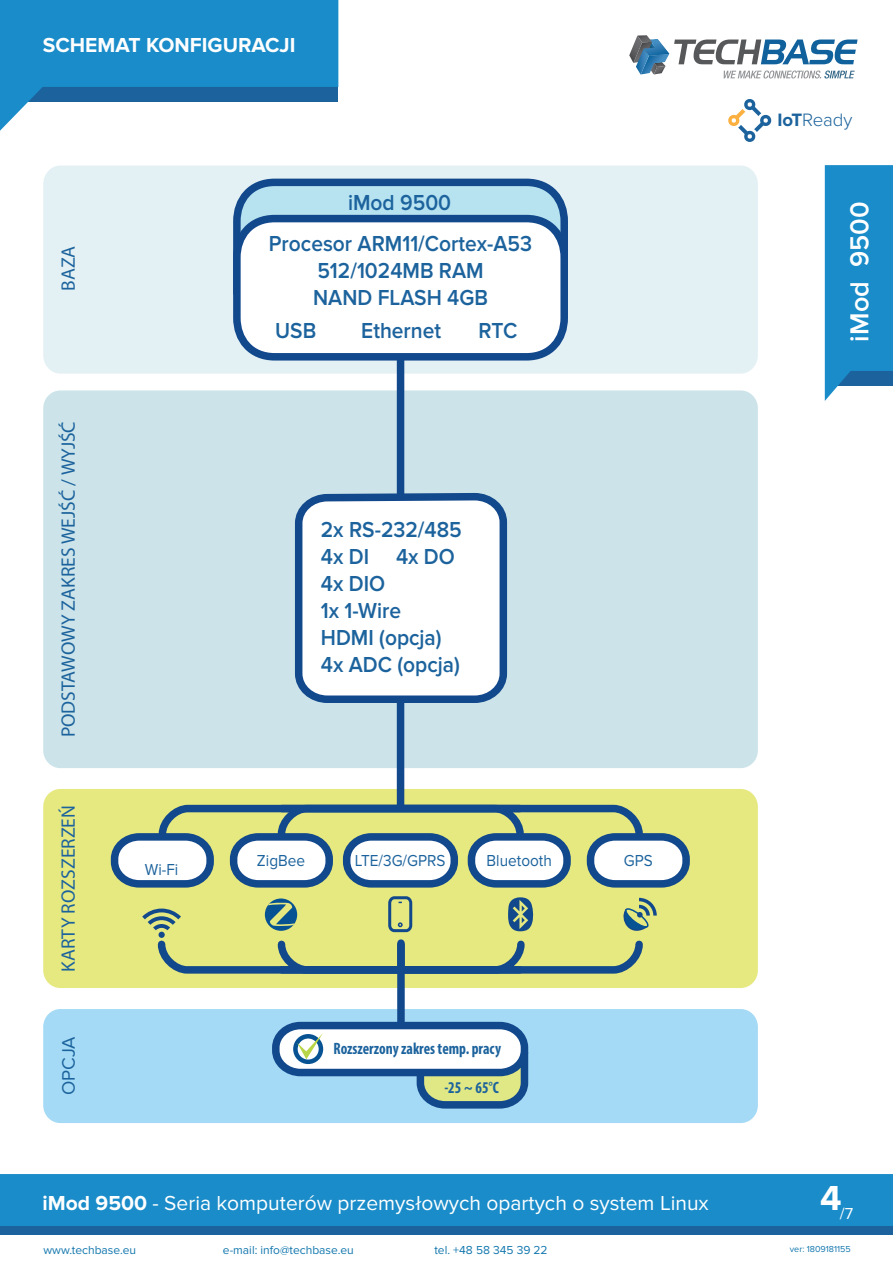
<style>
.page{position:relative;width:893px;height:1263px;background:#fff}
.page>*{position:absolute;margin:0;border:0;box-sizing:border-box;transform-origin:0 0}
.t1{font:600 27px "Proxima Nova";color:#fff}
.t2{font:600 22.5px/27px "Proxima Nova";color:#1c639d;scale:.93 1}
.t3{font:21px "Proxima Nova";color:#fff}
.t4{font:700 21px "Proxima Nova";color:#fefefe}
.t5{font:19.5px "Myriad Pro";color:#1c639d}
.t6{font:18.75px "Proxima Nova";color:#1c639d}
.t7{font:300 18.6px "Proxima Nova";color:#1c639d}
.t8{font:700 condensed 16.5px "Myriad Pro";color:#1c639d;scale:.93 1}
.t9{font:16.5px "Proxima Nova";color:#1c639d;scale:.93 1}
.t10{font:16.5px "Proxima Nova";color:#fff}
.t11{font:12px "Proxima Nova";color:#1377ae}
.t12{font:9px "Proxima Nova";color:#1377ae}
.s1{font-weight:700}
</style>
<div class="page">
<div style="left:43px;top:789px;width:715px;height:199px;background:#e6e980;border-radius:17px"></div>
<div style="left:43px;top:390px;width:715px;height:378px;background:#cce4e9;border-radius:17px"></div>
<div style="left:43px;top:166px;width:715px;height:208px;background:#e4f1f4;border-radius:18px"></div>
<div style="left:397px;top:358px;width:7px;height:450px;background:#12488c"></div>
<div style="left:0;top:1174px;width:893px;height:53px;background:#198cc9"></div>
<div style="left:0;top:1227px;width:893px;height:8px;background:#1c639d"></div>
<svg style="left:825px;top:165px;width:68px;height:236px;background:#2690ca"></svg>
<img style="left:652px;top:39px;width:17px;height:15px">
<img style="left:642px;top:42px;width:10px;height:12px">
<img style="left:629px;top:37px;width:13px;height:26px">
<img style="left:637px;top:35px;width:15px;height:7px">
<img style="left:649px;top:54px;width:20px;height:21px">
<img style="left:636px;top:49px;width:13px;height:26px">
<svg style="left:674px;top:40px;width:184px;height:24px"></svg>
<svg style="left:724px;top:71px;width:131px;height:8px"></svg>
<svg style="left:0;top:0;width:338px;height:131px;fill:#198cc9"></svg>
<svg style="left:728px;top:99px;width:44px;height:43px"></svg>
<svg style="left:233px;top:178px;width:335px;height:69px;background:#91bdd8"></svg>
<div style="left:237px;top:219px;width:327px;height:138px;background:#fff;border-radius:38px"></div>
<div style="left:233px;top:215px;width:335px;height:146px;border:8px solid #12488c;border-radius:38px"></div>
<svg style="left:295px;top:489px;width:213px;height:218px;background:#dee6ef"></svg>
<svg style="left:110px;top:801px;width:580px;height:87px"></svg>
<div style="left:388px;top:896px;width:24px;height:36px;border:3px solid #12488c;border-radius:5px"></div>
<svg style="left:142px;top:897px;width:515px;height:77px"></svg>
<div style="left:43px;top:1009px;width:715px;height:114px;background:#a4daf5;border-radius:17px"></div>
<div style="left:397px;top:943px;width:8px;height:84px;background:#12488c"></div>
<svg style="left:272px;top:1018px;width:257px;height:91px"></svg>
<p class="t4" style="left:43px;top:33px;width:254px">SCHEMAT KONFIGURACJI</p>
<p class="t5" style="left:56px;top:291px;width:47px;rotate:-90deg">BAZA</p>
<p class="t5" style="left:56px;top:737px;width:318px;rotate:-90deg">PODSTAWOWY ZAKRES WEJŚĆ / WYJŚĆ</p>
<p class="t5" style="left:56px;top:972px;width:168px;rotate:-90deg">KARTY ROZSZERZEŃ</p>
<p class="t9" style="left:145px;top:860px;width:38px">Wi-Fi</p>
<p class="t2" style="left:269px;top:182px;width:285px;line-height:41.7px;text-align:center">iMod 9500<br>Procesor ARM11/Cortex-A53</p>
<p class="t2" style="left:313px;top:258px;width:189px">512/1024MB RAM<br>NAND FLASH 4GB</p>
<p class="t2" style="left:275px;top:318px;width:46px">USB</p>
<p class="t2" style="left:361px;top:318px;width:87px">Ethernet</p>
<p class="t2" style="left:478px;top:318px;width:43px">RTC</p>
<p class="t2" style="left:321px;top:517px;width:153px">2x RS-232/485<br>4x DI 4x DO<br>4x DIO<br>1x 1-Wire<br>HDMI (opcja)<br>4x ADC (opcja)</p>
<p class="t9" style="left:257px;top:851px;width:53px">ZigBee</p>
<p class="t9" style="left:355px;top:851px;width:99px">LTE/3G/GPRS</p>
<p class="t9" style="left:487px;top:851px;width:72px">Bluetooth</p>
<p class="t9" style="left:624px;top:851px;width:33px">GPS</p>
<p class="t6" style="left:58px;top:1095px;width:60px;rotate:-90deg">OPCJA</p>
<p class="t8" style="left:333px;top:1038px;width:182px">Rozszerzony zakres temp. pracy</p>
<p class="t8" style="left:444px;top:1077px;width:60px">-25 ~ 65°C</p>
<p class="t7" style="left:777px;top:109px;width:77px"><span class="s1">IoT</span>Ready</p>
<p class="t1" style="left:844px;top:341px;width:141px;rotate:-90deg">iMod 9500</p>
<p class="t10" style="left:820px;top:1203px;width:34px"><sup>4</sup>/7</p>
<p class="t3" style="left:43px;top:1191px;width:668px"><span class="s1">iMod 9500</span> - Seria komputerów przemysłowych opartych o system Linux</p>
<p class="t11" style="left:43px;top:1243px;width:94px">www.techbase.eu</p>
<p class="t11" style="left:223px;top:1243px;width:132px">e-mail: info@techbase.eu</p>
<p class="t11" style="left:434px;top:1243px;width:115px">tel. +48 58 345 39 22</p>
<p class="t12" style="left:790px;top:1244px;width:62px">ver: 1809181155</p>
</div>
